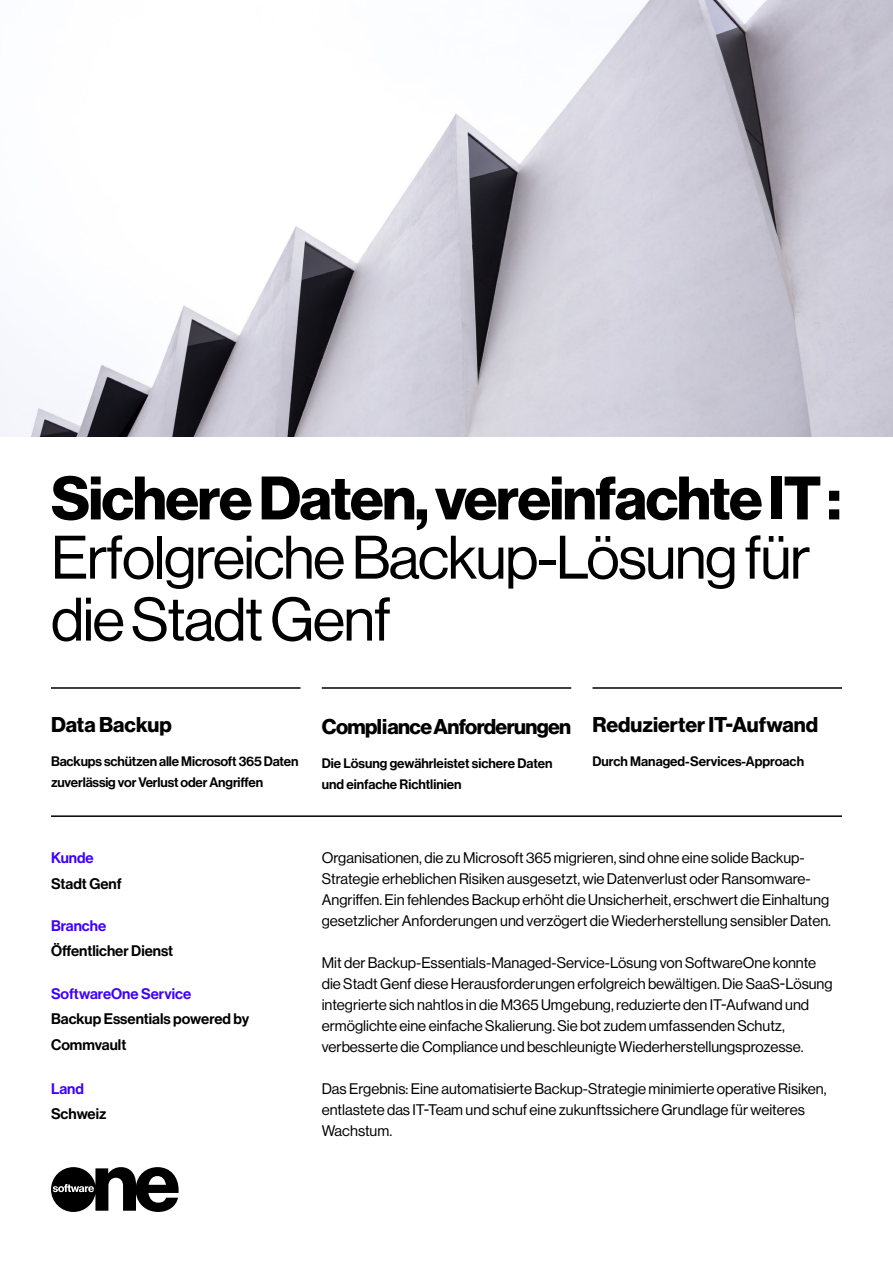
<style>
.page{position:relative;width:893px;height:1263px;background:#fff}
.page>*{position:absolute;margin:0;border:0;box-sizing:border-box;transform-origin:0 0}
.t1{font:60px/61.9px "Haas Grot Disp 55 Roman";letter-spacing:-.025em;color:#000}
.t2{font:700 60px "Haas Grot Disp 75";letter-spacing:-.025em;color:#000}
.t3{font:700 21px "Haas Grot Disp 75";letter-spacing:-.005em;color:#000}
.t4{font:700 21px "Haas Grot Disp 75";letter-spacing:-.03em;color:#000}
.t5{font:15px/21px "Haas Grot Disp 55 Roman";color:#000}
.t6{font:500 15px/25.5px "Haas Grot Disp 65";color:#000}
.t7{font:500 15px "Haas Grot Disp 65";color:#3e00ff}
.t8{font:500 13.5px/21px "Haas Grot Disp 65";letter-spacing:-.01em;color:#000}
</style>
<div class="page">
<img style="left:0;top:0;width:893px;height:437px">
<svg style="left:51px;top:1167px;width:128px;height:45px"></svg>
<hr style="left:51px;top:687px;width:249px;height:2px;background:#000">
<hr style="left:322px;top:687px;width:249px;height:2px;background:#000">
<hr style="left:592px;top:687px;width:250px;height:2px;background:#000">
<hr style="left:51px;top:815px;width:791px;height:2px;background:#000">
<h1 class="t2" style="left:51px;top:463px;width:792px">SichereDaten, vereinfachte IT:</h1>
<h1 class="t1" style="left:51px;top:527px;width:761px">Erfolgreiche Backup-Lösung für die Stadt Genf</h1>
<h2 class="t3" style="left:51px;top:713px;width:122px">Data Backup</h2>
<p class="t8" style="left:51px;top:751px;width:249px">Backups schützen alle Microsoft 365 Daten zuverlässig vor Verlust oder Angriffen</p>
<h2 class="t4" style="left:322px;top:714px;width:251px">Compliance Anforderungen</h2>
<p class="t8" style="left:322px;top:753px;width:232px">Die Lösung gewährleistet sichere Daten und einfache Richtlinien</p>
<h2 class="t3" style="left:592px;top:713px;width:227px">Reduzierter IT-Aufwand</h2>
<p class="t8" style="left:592px;top:751px;width:213px">Durch Managed-Services-Approach</p>
<p class="t7" style="left:51px;top:849px;width:44px">Kunde</p>
<p class="t6" style="left:51px;top:871px;width:72px">Stadt Genf</p>
<p class="t7" style="left:51px;top:917px;width:57px">Branche</p>
<p class="t6" style="left:51px;top:938px;width:124px">Öffentlicher Dienst</p>
<p class="t7" style="left:51px;top:984px;width:142px">SoftwareOne Service</p>
<p class="t6" style="left:51px;top:1006px;width:200px">Backup Essentials powered by<br>Commvault</p>
<p class="t7" style="left:51px;top:1080px;width:35px">Land</p>
<p class="t6" style="left:51px;top:1101px;width:57px">Schweiz</p>
<p class="t5" style="left:322px;top:847px;width:511px">Organisationen, die zu Microsoft 365 migrieren, sind ohne eine solide Backup-Strategie erheblichen Risiken ausgesetzt, wie Datenverlust oder Ransomware-Angriffen. Ein fehlendes Backup erhöht die Unsicherheit, erschwert die Einhaltung gesetzlicher Anforderungen und verzögert die Wiederherstellung sensibler Daten.</p>
<p class="t5" style="left:322px;top:952px;width:512px">Mit der Backup-Essentials-Managed-Service-Lösung von SoftwareOne konnte die Stadt Genf diese Herausforderungen erfolgreich bewältigen. Die SaaS-Lösung integrierte sich nahtlos in die M365 Umgebung, reduzierte den IT-Aufwand und ermöglichte eine einfache Skalierung. Sie bot zudem umfassenden Schutz, verbesserte die Compliance und beschleunigte Wiederherstellungsprozesse.</p>
<p class="t5" style="left:322px;top:1078px;width:506px">Das Ergebnis: Eine automatisierte Backup-Strategie minimierte operative Risiken, entlastete das IT-Team und schuf eine zukunftssichere Grundlage für weiteres<br>Wachstum.</p>
</div>
